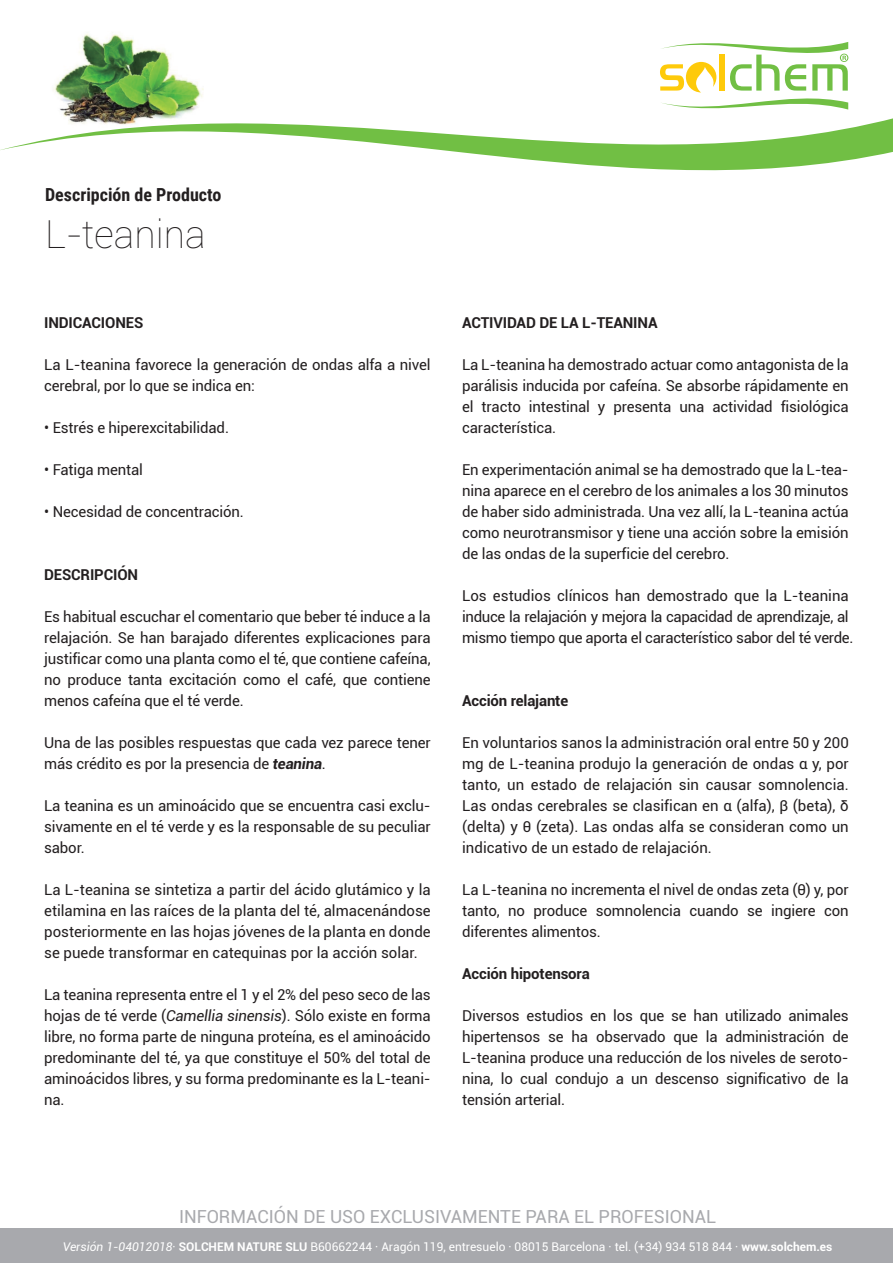
<style>
.page{position:relative;width:893px;height:1263px;background:#fff}
.page>*{position:absolute;margin:0;border:0;box-sizing:border-box;transform-origin:0 0}
.t1{font:100 39px "Roboto";color:#231f20}
.t2{font:18px "Roboto";color:#a8a9ad}
.t3{font:700 18px "Roboto Condensed";color:#231f20}
.t4{font:15px/21px "Roboto";letter-spacing:-.01em;color:#231f20;text-align:justify}
.t5{font:700 15px "Roboto";letter-spacing:-.01em;color:#231f20}
.t6{font:12px "Roboto";color:#fff}
.s1{font-weight:700;font-style:italic}
.s2{font-style:italic}
.s3{font-weight:700}
</style>
<div class="page">
<img style="left:70px;top:34px;width:101px;height:38px">
<svg style="left:660px;top:42px;width:188px;height:30px"></svg>
<div style="left:0;top:1229px;width:893px;height:34px;background:#a8a9ad"></div>
<svg style="left:0;top:72px;width:893px;height:99px"></svg>
<p class="t3" style="left:45px;top:182px;width:178px">Descripción de Producto</p>
<h1 class="t1" style="left:45px;top:207px;width:162px">L-teanina</h1>
<p class="t5" style="left:44px;top:312px;width:101px">INDICACIONES</p>
<p class="t4" style="left:44px;top:354px;width:388px">La L-teanina favorece la generación de ondas alfa a nivel cerebral, por lo que se indica en:</p>
<p class="t4" style="left:44px;top:417px;width:186px">• Estrés e hiperexcitabilidad.</p>
<p class="t4" style="left:44px;top:459px;width:100px">• Fatiga mental</p>
<p class="t4" style="left:44px;top:501px;width:201px">• Necesidad de concentración.</p>
<p class="t5" style="left:44px;top:564px;width:95px">DESCRIPCIÓN</p>
<p class="t4" style="left:44px;top:606px;width:388px">Es habitual escuchar el comentario que beber té induce a la relajación. Se han barajado diferentes explicaciones para justificar como una planta como el té, que contiene cafeína, no produce tanta excitación como el café, que contiene menos cafeína que el té verde.</p>
<p class="t4" style="left:44px;top:732px;width:388px">Una de las posibles respuestas que cada vez parece tener más crédito es por la presencia de <span class="s1">teanina</span>.</p>
<p class="t4" style="left:44px;top:795px;width:388px">La teanina es un aminoácido que se encuentra casi exclu&shy;sivamente en el té verde y es la responsable de su peculiar sabor.</p>
<p class="t4" style="left:44px;top:879px;width:388px">La L-teanina se sintetiza a partir del ácido glutámico y la etilamina en las raíces de la planta del té, almacenándose posteriormente en las hojas jóvenes de la planta en donde se puede transformar en catequinas por la acción solar.</p>
<p class="t4" style="left:44px;top:984px;width:388px">La teanina representa entre el 1 y el 2% del peso seco de las hojas de té verde (<span class="s2">Camellia sinensis</span>). Sólo existe en forma libre, no forma parte de ninguna proteína, es el aminoácido predominante del té, ya que constituye el 50% del total de aminoácidos libres, y su forma predominante es la L-teani&shy;na.</p>
<p class="t5" style="left:462px;top:312px;width:197px">ACTIVIDAD DE LA L-TEANINA</p>
<p class="t4" style="left:462px;top:354px;width:388px">La L-teanina ha demostrado actuar como antagonista de la parálisis inducida por cafeína. Se absorbe rápidamente en el tracto intestinal y presenta una actividad fisiológica característica.</p>
<p class="t4" style="left:462px;top:459px;width:388px">En experimentación animal se ha demostrado que la L-tea&shy;nina aparece en el cerebro de los animales a los 30 minutos de haber sido administrada. Una vez allí, la L-teanina actúa como neurotransmisor y tiene una acción sobre la emisión de las ondas de la superficie del cerebro.</p>
<p class="t4" style="left:462px;top:585px;width:393px;text-align:left">Los estudios clínicos han demostrado que la L-teanina induce la relajación y mejora la capacidad de aprendizaje, al mismo tiempo que aporta el característico sabor del té verde.</p>
<p class="t5" style="left:462px;top:690px;width:108px">Acción relajante</p>
<p class="t4" style="left:462px;top:732px;width:388px">En voluntarios sanos la administración oral entre 50 y 200 mg de L-teanina produjo la generación de ondas α y, por tanto, un estado de relajación sin causar somnolencia.<br>Las ondas cerebrales se clasifican en α (alfa), β (beta), δ (delta) y θ (zeta). Las ondas alfa se consideran como un indicativo de un estado de relajación.</p>
<p class="t4" style="left:462px;top:879px;width:388px">La L-teanina no incrementa el nivel de ondas zeta (θ) y, por tanto, no produce somnolencia cuando se ingiere con diferentes alimentos.</p>
<p class="t5" style="left:462px;top:963px;width:129px">Acción hipotensora</p>
<p class="t4" style="left:462px;top:1005px;width:388px">Diversos estudios en los que se han utilizado animales hipertensos se ha observado que la administración de L-teanina produce una reducción de los niveles de seroto&shy;nina, lo cual condujo a un descenso significativo de la tensión arterial.</p>
<p class="t2" style="left:179px;top:1204px;width:539px">INFORMACIÓN DE USO EXCLUSIVAMENTE PARA EL PROFESIONAL</p>
<p class="t6" style="left:63px;top:1238px;width:771px"><span class="s2">Versión 1-04012018</span>· <span class="s3">SOLCHEM NATURE SLU</span> B60662244 · Aragón 119, entresuelo · 08015 Barcelona · tel. (+34) 934 518 844 · <span class="s3">www.solchem.es</span></p>
</div>
